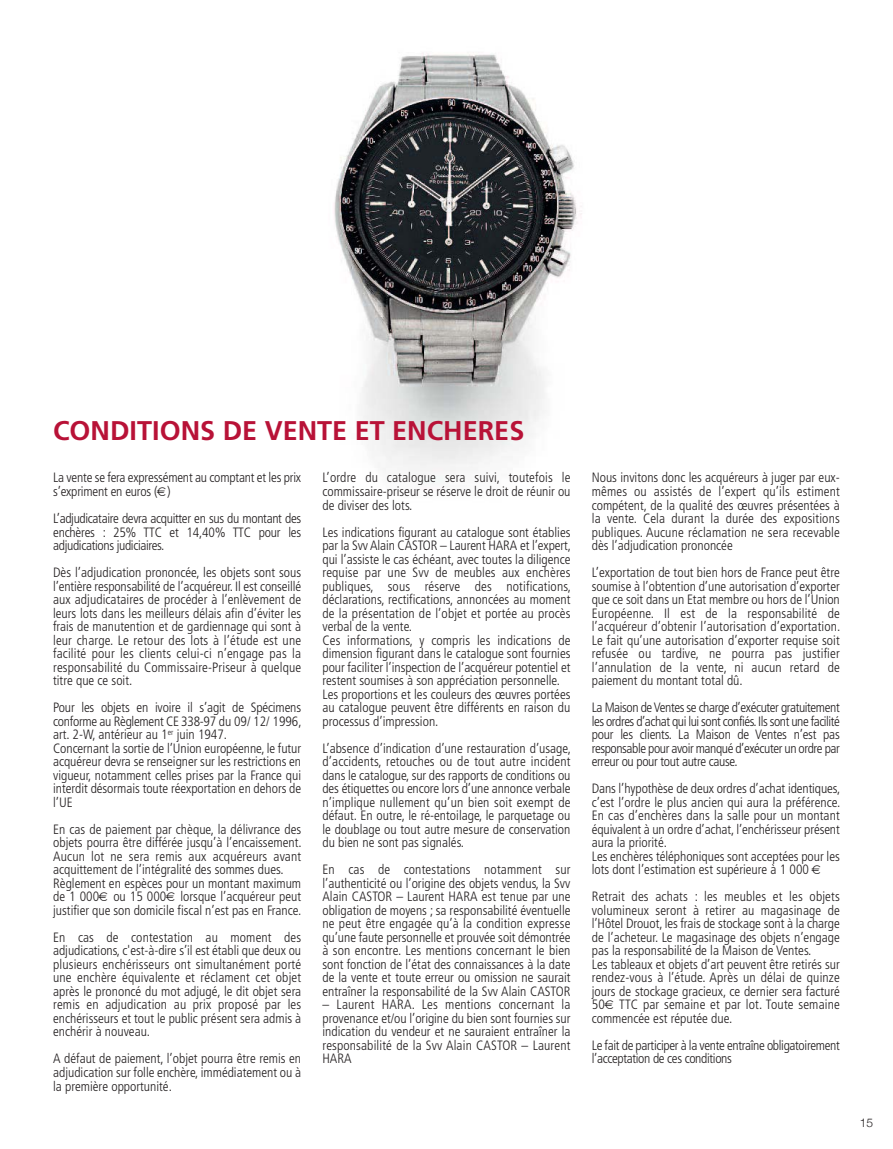
<style>
.page{position:relative;width:893px;height:1149px;background:#fff}
.page>*{position:absolute;margin:0;border:0;box-sizing:border-box;transform-origin:0 0}
.t1{font:700 27px "Frutiger";color:#b81237}
.t2{font:300 condensed 13.5px/13.5px "Frutiger";color:#231f20;text-align:justify}
.t3{font:300 condensed 13.5px/13.5px "Frutiger";letter-spacing:-.025em;color:#231f20}
</style>
<div class="page">
<img style="left:334px;top:52px;width:248px;height:428px">
<h1 class="t1" style="left:53px;top:419px;width:473px">CONDITIONS DE VENTE ET ENCHERES</h1>
<p class="t2" style="left:53px;top:472px;width:250px">La vente se fera expressément au comptant et les prix s’expriment en euros ( )</p>
<p class="t2" style="left:53px;top:512px;width:250px">L’adjudicataire devra acquitter en sus du montant des enchères : 25% TTC et 14,40% TTC pour les adjudications judiciaires.</p>
<p class="t2" style="left:53px;top:566px;width:250px">Dès l’adjudication prononcée, les objets sont sous l’entière responsabilité de l’acquéreur. Il est conseillé aux adjudicataires de procéder à l’enlèvement de leurs lots dans les meilleurs délais afin d’éviter les frais de manutention et de gardiennage qui sont à leur charge. Le retour des lots à l’étude est une facilité pour les clients celui-ci n’engage pas la responsabilité du Commissaire-Priseur à quelque titre que ce soit.</p>
<p class="t2" style="left:53px;top:701px;width:250px;text-align:left">Pour les objets en ivoire il s’agit de Spécimens conforme au Règlement CE 338-97 du 09/ 12/ 1996, art. 2-W, antérieur au 1<sup>er</sup> juin 1947.<br>Concernant la sortie de l’Union européenne, le futur acquéreur devra se renseigner sur les restrictions en vigueur, notamment celles prises par la France qui interdit désormais toute réexportation en dehors de l’UE</p>
<p class="t2" style="left:53px;top:823px;width:250px;text-align:left">En cas de paiement par chèque, la délivrance des objets pourra être différée jusqu’à l’encaissement.<br>Aucun lot ne sera remis aux acquéreurs avant acquittement de l’intégralité des sommes dues.<br>Règlement en espèces pour un montant maximum de 1 000 ou 15 000 lorsque l’acquéreur peut justifier que son domicile fiscal n’est pas en France.</p>
<p class="t2" style="left:53px;top:931px;width:250px">En cas de contestation au moment des adjudications, c'est-à-dire s’il est établi que deux ou plusieurs enchérisseurs ont simultanément porté une enchère équivalente et réclament cet objet après le prononcé du mot adjugé, le dit objet sera remis en adjudication au prix proposé par les enchérisseurs et tout le public présent sera admis à enchérir à nouveau.</p>
<p class="t2" style="left:53px;top:1052px;width:250px">A défaut de paiement, l’objet pourra être remis en adjudication sur folle enchère, immédiatement ou à la première opportunité.</p>
<p class="t2" style="left:322px;top:472px;width:250px">L’ordre du catalogue sera suivi, toutefois le commissaire-priseur se réserve le droit de réunir ou de diviser des lots.</p>
<p class="t2" style="left:322px;top:526px;width:250px;text-align:left">Les indications figurant au catalogue sont établies par la Svv Alain CASTOR – Laurent HARA et l’expert, qui l’assiste le cas échéant, avec toutes la diligence requise par une Svv de meubles aux enchères publiques, sous réserve des notifications, déclarations, rectifications, annoncées au moment de la présentation de l’objet et portée au procès verbal de la vente.<br>Ces informations, y compris les indications de dimension figurant dans le catalogue sont fournies pour faciliter l’inspection de l’acquéreur potentiel et restent soumises à son appréciation personnelle.<br>Les proportions et les couleurs des œuvres portées au catalogue peuvent être différents en raison du processus d’impression.</p>
<p class="t2" style="left:322px;top:742px;width:250px">L’absence d’indication d’une restauration d’usage, d’accidents, retouches ou de tout autre incident dans le catalogue, sur des rapports de conditions ou des étiquettes ou encore lors d’une annonce verbale n’implique nullement qu’un bien soit exempt de défaut. En outre, le ré-entoilage, le parquetage ou le doublage ou tout autre mesure de conservation du bien ne sont pas signalés.</p>
<p class="t2" style="left:322px;top:863px;width:250px">En cas de contestations notamment sur l’authenticité ou l’origine des objets vendus, la Svv Alain CASTOR – Laurent HARA est tenue par une obligation de moyens ; sa responsabilité éventuelle ne peut être engagée qu’à la condition expresse qu’une faute personnelle et prouvée soit démontrée à son encontre. Les mentions concernant le bien sont fonction de l’état des connaissances à la date de la vente et toute erreur ou omission ne saurait entraîner la responsabilité de la Svv Alain CASTOR</p>
<p class="t2" style="left:322px;top:998px;width:250px">– Laurent HARA. Les mentions concernant la provenance et/ou l’origine du bien sont fournies sur indication du vendeur et ne sauraient entraîner la responsabilité de la Svv Alain CASTOR – Laurent HARA</p>
<p class="t2" style="left:592px;top:472px;width:250px">Nous invitons donc les acquéreurs à juger par eux&shy;mêmes ou assistés de l’expert qu’ils estiment compétent, de la qualité des œuvres présentées à la vente. Cela durant la durée des expositions publiques. Aucune réclamation ne sera recevable dès l’adjudication prononcée</p>
<p class="t2" style="left:592px;top:566px;width:250px">L’exportation de tout bien hors de France peut être soumise à l’obtention d’une autorisation d’exporter que ce soit dans un Etat membre ou hors de l’Union Européenne. Il est de la responsabilité de l’acquéreur d’obtenir l’autorisation d’exportation.<br>Le fait qu’une autorisation d’exporter requise soit refusée ou tardive, ne pourra pas justifier l’annulation de la vente, ni aucun retard de paiement du montant total dû.</p>
<p class="t2" style="left:592px;top:701px;width:250px">La Maison de Ventes se charge d’exécuter gratuitement les ordres d’achat qui lui sont confiés. Ils sont une facilité pour les clients. La Maison de Ventes n’est pas responsable pour avoir manqué d’exécuter un ordre par erreur ou pour tout autre cause.</p>
<p class="t2" style="left:592px;top:782px;width:250px;text-align:left">Dans l’hypothèse de deux ordres d’achat identiques, c’est l’ordre le plus ancien qui aura la préférence.<br>En cas d’enchères dans la salle pour un montant équivalent à un ordre d’achat, l’enchérisseur présent aura la priorité.<br>Les enchères téléphoniques sont acceptées pour les lots dont l’estimation est supérieure à 1 000</p>
<p class="t2" style="left:592px;top:890px;width:250px;text-align:left">Retrait des achats : les meubles et les objets volumineux seront à retirer au magasinage de l’Hôtel Drouot, les frais de stockage sont à la charge de l’acheteur. Le magasinage des objets n’engage pas la responsabilité de la Maison de Ventes.<br>Les tableaux et objets d’art peuvent être retirés sur rendez-vous à l’étude. Après un délai de quinze jours de stockage gracieux, ce dernier sera facturé 50 TTC par semaine et par lot. Toute semaine commencée est réputée due.</p>
<p class="t3" style="left:592px;top:1039px;width:250px">Le fait de participer à la vente entraîne obligatoirement l’acceptation de ces conditions</p>
</div>
